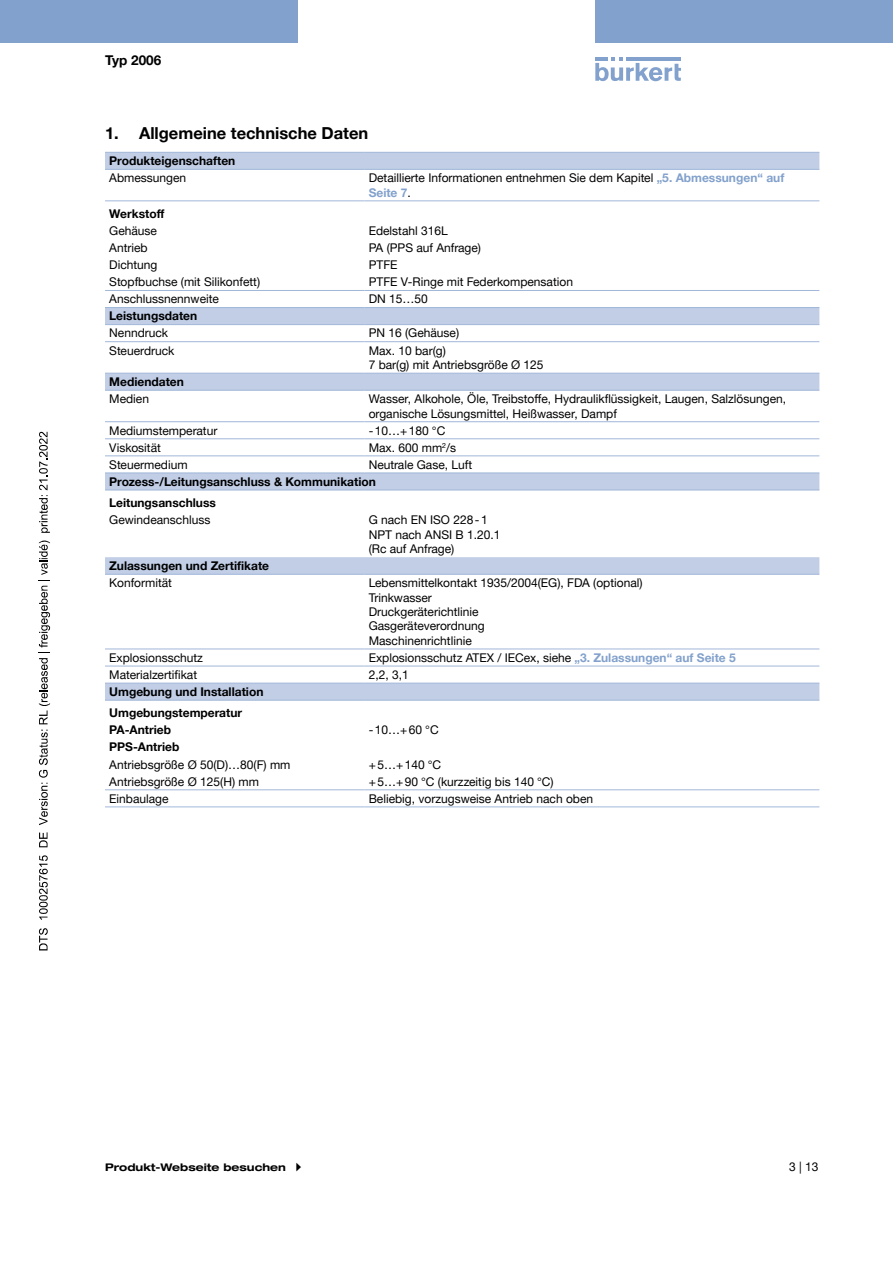
<style>
.page{position:relative;width:893px;height:1263px;background:#fff}
.page>*{position:absolute;margin:0;border:0;box-sizing:border-box;transform-origin:0 0}
.t1{font:700 16.5px "Helvetica Neue LTW1 G";color:#000}
.t2{font:700 13.5px "Helvetica Neue LTW1 G";color:#000}
.t3{font:12px/14.4px "Helvetica Neue LTW1 G";color:#000}
.t4{font:700 12px/21.3px "Helvetica Neue LTW1 G";color:#000}
.t5{font:700 expanded 10.5px "Helvetica Neue LTW1 G";color:#000}
.s1{font-weight:700;color:#82a1cc}
</style>
<div class="page">
<svg style="left:595px;top:57px;width:86px;height:24px"></svg>
<hr style="left:626px;top:57px;width:55px;height:4px;background:#82a1cc">
<div style="left:0;top:0;width:298px;height:42px;background:#82a1cc"></div>
<div style="left:595px;top:0;width:298px;height:42px;background:#82a1cc"></div>
<svg style="left:105px;top:153px;width:714px;height:547px"></svg>
<hr style="left:364px;top:341px;width:455px;height:1px;background:#a1b7d9">
<hr style="left:105px;top:649px;width:259px;height:1px;background:#a1b7d9">
<hr style="left:364px;top:649px;width:455px;height:1px;background:#a1b7d9">
<hr style="left:105px;top:666px;width:259px;height:1px;background:#a1b7d9">
<hr style="left:364px;top:666px;width:455px;height:1px;background:#a1b7d9">
<hr style="left:105px;top:201px;width:259px;height:1px;background:#a1b7d9">
<hr style="left:364px;top:201px;width:455px;height:1px;background:#a1b7d9">
<hr style="left:105px;top:290px;width:259px;height:1px;background:#a1b7d9">
<hr style="left:364px;top:290px;width:455px;height:1px;background:#a1b7d9">
<hr style="left:105px;top:683px;width:259px;height:1px;background:#a1b7d9">
<hr style="left:364px;top:683px;width:455px;height:1px;background:#a1b7d9">
<hr style="left:105px;top:307px;width:259px;height:1px;background:#a1b7d9">
<hr style="left:364px;top:307px;width:455px;height:1px;background:#a1b7d9">
<hr style="left:105px;top:324px;width:259px;height:1px;background:#a1b7d9">
<hr style="left:364px;top:324px;width:455px;height:1px;background:#a1b7d9">
<hr style="left:105px;top:373px;width:259px;height:1px;background:#a1b7d9">
<hr style="left:364px;top:373px;width:455px;height:1px;background:#a1b7d9">
<hr style="left:105px;top:390px;width:259px;height:1px;background:#a1b7d9">
<hr style="left:364px;top:390px;width:455px;height:1px;background:#a1b7d9">
<hr style="left:105px;top:574px;width:259px;height:1px;background:#a1b7d9">
<hr style="left:364px;top:574px;width:455px;height:1px;background:#a1b7d9">
<hr style="left:105px;top:152px;width:259px;height:1px;background:#a1b7d9">
<hr style="left:364px;top:152px;width:455px;height:1px;background:#a1b7d9">
<hr style="left:105px;top:169px;width:259px;height:1px;background:#a1b7d9">
<hr style="left:364px;top:169px;width:455px;height:1px;background:#a1b7d9">
<hr style="left:105px;top:700px;width:259px;height:1px;background:#a1b7d9">
<hr style="left:364px;top:700px;width:455px;height:1px;background:#a1b7d9">
<hr style="left:105px;top:341px;width:259px;height:1px;background:#a1b7d9">
<hr style="left:105px;top:789px;width:259px;height:1px;background:#a1b7d9">
<hr style="left:364px;top:789px;width:455px;height:1px;background:#a1b7d9">
<hr style="left:105px;top:807px;width:259px;height:1px;background:#a1b7d9">
<hr style="left:364px;top:807px;width:455px;height:1px;background:#a1b7d9">
<hr style="left:105px;top:438px;width:259px;height:1px;background:#a1b7d9">
<hr style="left:364px;top:438px;width:455px;height:1px;background:#a1b7d9">
<hr style="left:105px;top:456px;width:259px;height:1px;background:#a1b7d9">
<hr style="left:364px;top:456px;width:455px;height:1px;background:#a1b7d9">
<hr style="left:105px;top:473px;width:259px;height:1px;background:#a1b7d9">
<hr style="left:364px;top:473px;width:455px;height:1px;background:#a1b7d9">
<hr style="left:105px;top:490px;width:259px;height:1px;background:#a1b7d9">
<hr style="left:364px;top:490px;width:455px;height:1px;background:#a1b7d9">
<hr style="left:105px;top:421px;width:259px;height:1px;background:#a1b7d9">
<hr style="left:364px;top:421px;width:455px;height:1px;background:#a1b7d9">
<svg style="left:39px;top:928px;width:9px;height:22px"></svg>
<svg style="left:39px;top:855px;width:9px;height:65px"></svg>
<svg style="left:39px;top:832px;width:9px;height:15px"></svg>
<svg style="left:39px;top:540px;width:11px;height:285px"></svg>
<svg style="left:39px;top:432px;width:11px;height:101px"></svg>
<p class="t2" style="left:105px;top:52px;width:58px">Typ 2006</p>
<h1 class="t1" style="left:105px;top:123px;width:265px">1. Allgemeine technische Daten</h1>
<p class="t4" style="left:109px;top:150px;width:128px">Produkteigenschaften</p>
<p class="t3" style="left:109px;top:171px;width:78px">Abmessungen</p>
<p class="t3" style="left:369px;top:171px;width:417px">Detaillierte Informationen entnehmen Sie dem Kapitel <span class="s1">„5. Abmessungen“ auf<br>Seite 7</span>.</p>
<p class="t4" style="left:109px;top:203px;width:57px">Werkstoff</p>
<p class="t3" style="left:109px;top:223px;width:49px">Gehäuse</p>
<p class="t3" style="left:369px;top:223px;width:81px">Edelstahl 316L</p>
<p class="t3" style="left:109px;top:241px;width:40px">Antrieb</p>
<p class="t3" style="left:369px;top:241px;width:114px">PA (PPS auf Anfrage)</p>
<p class="t3" style="left:109px;top:258px;width:50px">Dichtung</p>
<p class="t3" style="left:369px;top:258px;width:30px">PTFE</p>
<p class="t3" style="left:109px;top:275px;width:152px">Stopfbuchse (mit Silikonfett)</p>
<p class="t3" style="left:369px;top:275px;width:206px">PTFE V-Ringe mit Federkompensation</p>
<p class="t3" style="left:109px;top:292px;width:111px">Anschlussnennweite</p>
<p class="t3" style="left:369px;top:292px;width:61px">DN 15…50</p>
<p class="t4" style="left:109px;top:305px;width:89px">Leistungsdaten</p>
<p class="t3" style="left:109px;top:326px;width:60px">Nenndruck</p>
<p class="t3" style="left:369px;top:326px;width:92px">PN 16 (Gehäuse)</p>
<p class="t3" style="left:109px;top:343px;width:67px">Steuerdruck</p>
<p class="t3" style="left:369px;top:343px;width:176px">Max. 10 bar(g)<br>7 bar(g) mit Antriebsgröße Ø 125</p>
<p class="t4" style="left:109px;top:371px;width:76px">Mediendaten</p>
<p class="t3" style="left:109px;top:392px;width:41px">Medien</p>
<p class="t3" style="left:369px;top:392px;width:419px">Wasser, Alkohole, Öle, Treibstoffe, Hydraulikflüssigkeit, Laugen, Salzlösungen, organische Lösungsmittel, Heißwasser, Dampf</p>
<p class="t3" style="left:109px;top:423px;width:110px">Mediumstemperatur</p>
<p class="t3" style="left:369px;top:423px;width:78px">-10…+180 °C</p>
<p class="t3" style="left:109px;top:440px;width:53px">Viskosität</p>
<p class="t3" style="left:369px;top:440px;width:89px">Max. 600 mm<sup>2</sup>/s</p>
<p class="t3" style="left:109px;top:457px;width:80px">Steuermedium</p>
<p class="t3" style="left:369px;top:457px;width:105px">Neutrale Gase, Luft</p>
<p class="t4" style="left:109px;top:471px;width:268px">Prozess-/Leitungsanschluss &amp; Kommunikation<br>Leitungsanschluss</p>
<p class="t3" style="left:109px;top:513px;width:103px">Gewindeanschluss</p>
<p class="t3" style="left:369px;top:513px;width:133px">G nach EN ISO 228-1<br>NPT nach ANSI B 1.20.1 (Rc auf Anfrage)</p>
<p class="t4" style="left:109px;top:555px;width:161px">Zulassungen und Zertifikate</p>
<p class="t3" style="left:109px;top:576px;width:64px">Konformität</p>
<p class="t3" style="left:369px;top:576px;width:275px">Lebensmittelkontakt 1935/2004(EG), FDA (optional)<br>Trinkwasser<br>Druckgeräterichtlinie<br>Gasgeräteverordnung<br>Maschinenrichtlinie</p>
<p class="t3" style="left:109px;top:650px;width:95px">Explosionsschutz</p>
<p class="t3" style="left:369px;top:650px;width:369px">Explosionsschutz ATEX / IECex, siehe <span class="s1">„3. Zulassungen“ auf Seite 5</span></p>
<p class="t3" style="left:109px;top:667px;width:89px">Materialzertifikat</p>
<p class="t3" style="left:369px;top:667px;width:42px">2,2, 3,1</p>
<p class="t4" style="left:109px;top:681px;width:156px">Umgebung und Installation<br>Umgebungstemperatur</p>
<p class="t4" style="left:109px;top:719px;width:63px">PA-Antrieb</p>
<p class="t3" style="left:369px;top:723px;width:72px">-10…+60 °C</p>
<p class="t4" style="left:109px;top:736px;width:72px">PPS-Antrieb</p>
<p class="t3" style="left:109px;top:757px;width:183px">Antriebsgröße Ø 50(D)…80(F) mm</p>
<p class="t3" style="left:369px;top:757px;width:74px">+5…+140 °C</p>
<p class="t3" style="left:109px;top:774px;width:151px">Antriebsgröße Ø 125(H) mm</p>
<p class="t3" style="left:369px;top:774px;width:187px">+5…+90 °C (kurzzeitig bis 140 °C)</p>
<p class="t3" style="left:109px;top:791px;width:61px">Einbaulage</p>
<p class="t3" style="left:369px;top:791px;width:226px">Beliebig, vorzugsweise Antrieb nach oben</p>
<p class="t5" style="left:105px;top:1161px;width:182px">Produkt-Webseite besuchen</p>
<p class="t3" style="left:789px;top:1159px;width:31px">3 | 13</p>
</div>
